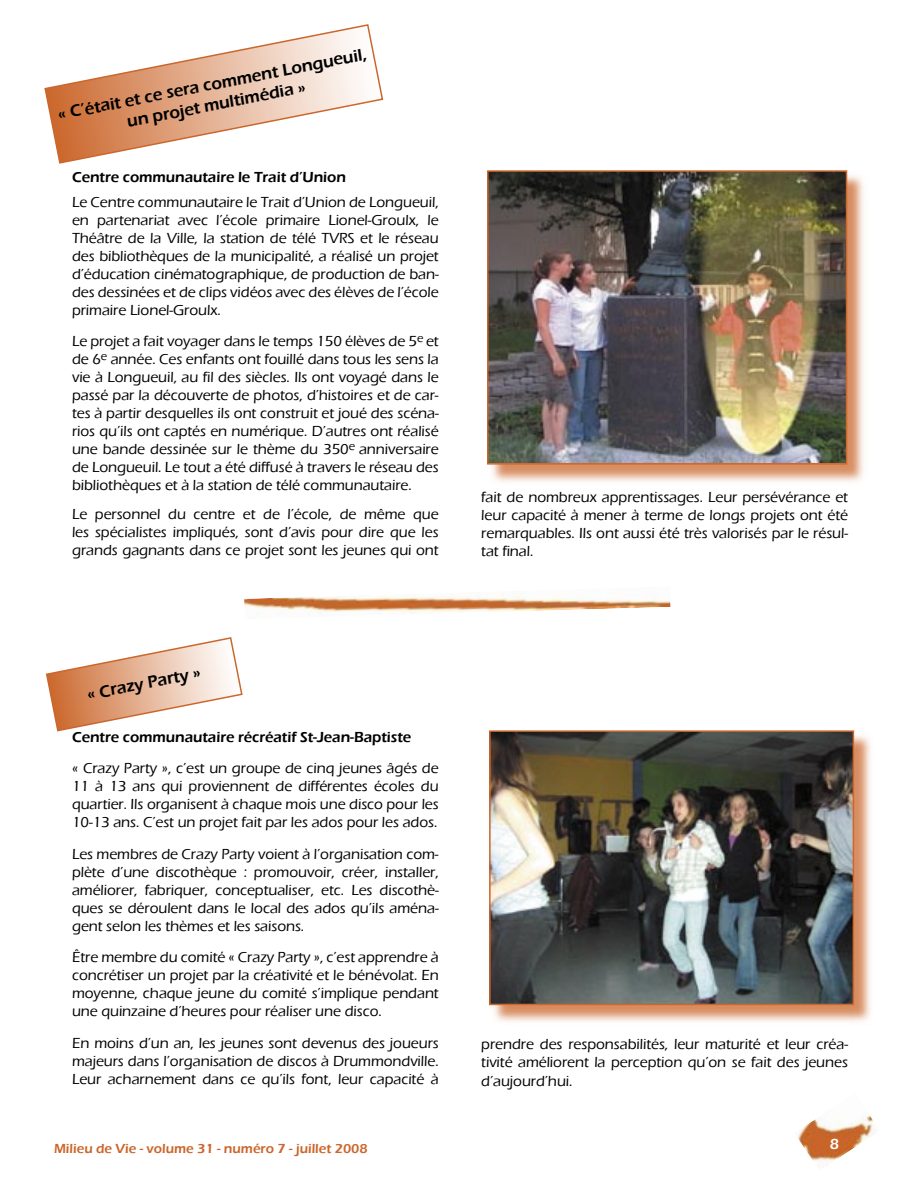
<style>
.page{position:relative;width:918px;height:1188px;background:#fff}
.page>*{position:absolute;margin:0;border:0;box-sizing:border-box;transform-origin:0 0}
.t1{font:600 17.25px/20.7px "Eras ITC";color:#000;text-align:center}
.t2{font:600 15.3px "Eras ITC";color:#fff}
.t3{font:500 15px/18px "Eras ITC";letter-spacing:-.005em;color:#000;text-align:justify}
.t4{font:600 15px "Eras ITC";letter-spacing:-.005em;color:#000}
.t5{font:600 13.5px "Eras ITC";color:#cb672c}
</style>
<div class="page">
<img style="left:796px;top:1114px;width:78px;height:53px">
<img style="left:492px;top:171px;width:372px;height:311px">
<img style="left:487px;top:170px;width:360px;height:295px">
<img style="left:244px;top:594px;width:426px;height:19px">
<svg style="left:44px;top:24px;width:339px;height:140px"></svg>
<img style="left:490px;top:731px;width:381px;height:291px">
<img style="left:489px;top:730px;width:365px;height:275px">
<svg style="left:46px;top:637px;width:197px;height:94px"></svg>
<p class="t1" style="left:56px;top:104px;width:316px;rotate:-11deg">« C’était et ce sera comment Longueuil, un projet multimédia »</p>
<p class="t4" style="left:72px;top:168px;width:275px">Centre communautaire le Trait d’Union</p>
<p class="t3" style="left:72px;top:193px;width:368px">Le Centre communautaire le Trait d’Union de Longueuil, en partenariat avec l’école primaire Lionel-Groulx, le Théâtre de la Ville, la station de télé TVRS et le réseau des bibliothèques de la municipalité, a réalisé un projet d’éducation cinématographique, de production de ban&shy;des dessinées et de clips vidéos avec des élèves de l’école primaire Lionel-Groulx.</p>
<p class="t3" style="left:72px;top:332px;width:368px">Le projet a fait voyager dans le temps 150 élèves de 5<sup>e</sup> et de 6<sup>e</sup> année. Ces enfants ont fouillé dans tous les sens la vie à Longueuil, au fil des siècles. Ils ont voyagé dans le passé par la découverte de photos, d’histoires et de car&shy;tes à partir desquelles ils ont construit et joué des scéna&shy;rios qu’ils ont captés en numérique. D’autres ont réalisé une bande dessinée sur le thème du 350<sup>e</sup> anniversaire de Longueuil. Le tout a été diffusé à travers le réseau des bibliothèques et à la station de télé communautaire.</p>
<p class="t3" style="left:72px;top:505px;width:368px">Le personnel du centre et de l’école, de même que les spécialistes impliqués, sont d’avis pour dire que les grands gagnants dans ce projet sont les jeunes qui ont</p>
<p class="t3" style="left:481px;top:488px;width:368px">fait de nombreux apprentissages. Leur persévérance et leur capacité à mener à terme de longs projets ont été remarquables. Ils ont aussi été très valorisés par le résul&shy;tat final.</p>
<p class="t1" style="left:85px;top:684px;width:117px;rotate:-11deg">« Crazy Party »</p>
<p class="t4" style="left:72px;top:728px;width:341px">Centre communautaire récréatif St-Jean-Baptiste</p>
<p class="t3" style="left:72px;top:759px;width:368px">« Crazy Party », c’est un groupe de cinq jeunes âgés de 11 à 13 ans qui proviennent de différentes écoles du quartier. Ils organisent à chaque mois une disco pour les 10-13 ans. C’est un projet fait par les ados pour les ados.</p>
<p class="t3" style="left:72px;top:845px;width:368px">Les membres de Crazy Party voient à l’organisation com&shy;plète d’une discothèque : promouvoir, créer, installer, améliorer, fabriquer, conceptualiser, etc. Les discothè&shy;ques se déroulent dans le local des ados qu’ils aména&shy;gent selon les thèmes et les saisons.</p>
<p class="t3" style="left:72px;top:948px;width:368px">Être membre du comité « Crazy Party », c’est apprendre à concrétiser un projet par la créativité et le bénévolat. En moyenne, chaque jeune du comité s’implique pendant une quinzaine d’heures pour réaliser une disco.</p>
<p class="t3" style="left:72px;top:1034px;width:368px">En moins d’un an, les jeunes sont devenus des joueurs majeurs dans l’organisation de discos à Drummondville.<br>Leur acharnement dans ce qu’ils font, leur capacité à</p>
<p class="t3" style="left:481px;top:1035px;width:368px">prendre des responsabilités, leur maturité et leur créa&shy;tivité améliorent la perception qu’on se fait des jeunes d’aujourd’hui.</p>
<p class="t5" style="left:54px;top:1141px;width:315px">Milieu de Vie - volume 31 - numéro 7 - juillet 2008</p>
<p class="t2" style="left:830px;top:1135px;width:11px">8</p>
</div>
